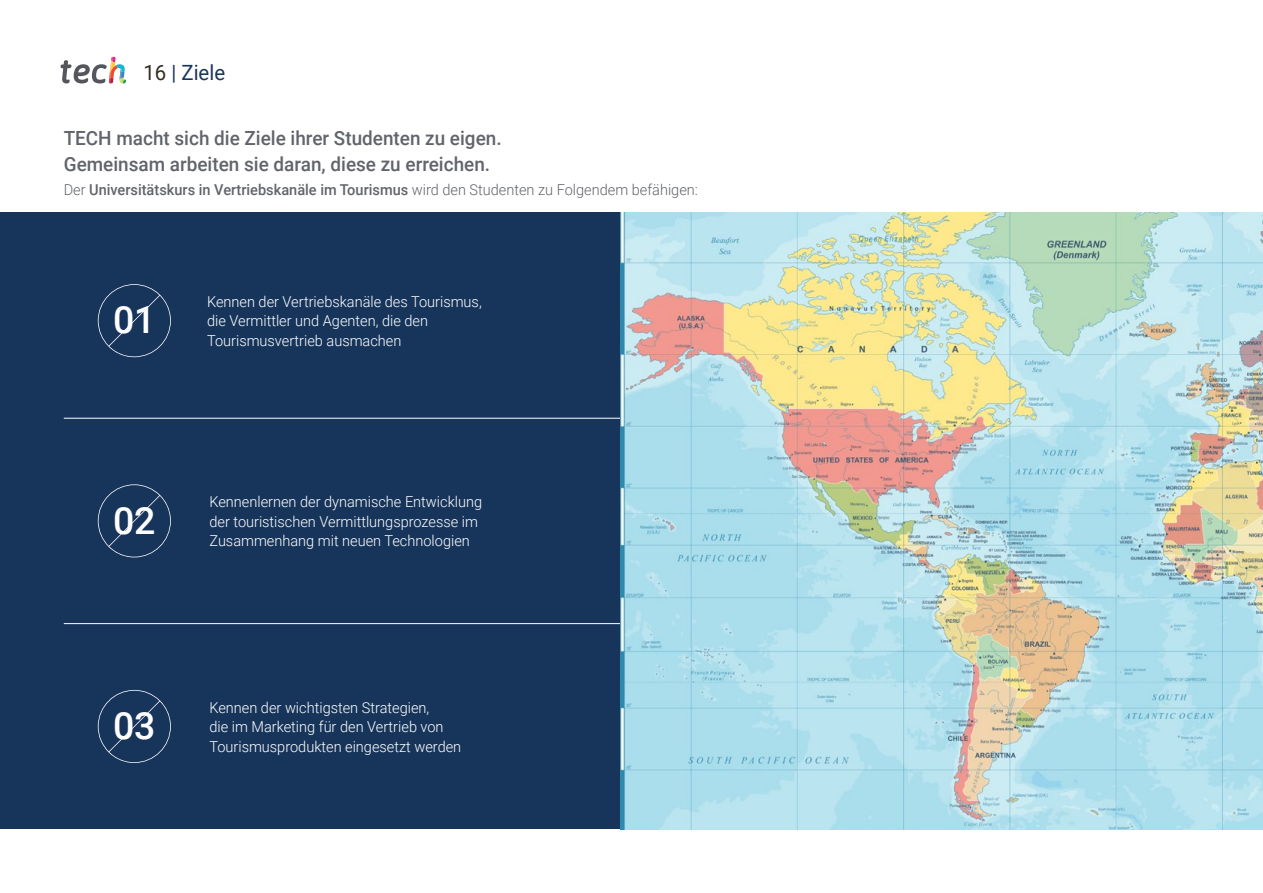
<style>
.page{position:relative;width:1263px;height:893px;background:#fff}
.page>*{position:absolute;margin:0;border:0;box-sizing:border-box;transform-origin:0 0}
.t1{font:500 37.5px "Roboto";color:#fff}
.t2{font:21px "Roboto";color:#1a355c}
.t3{font:500 19.5px/25.5px "Roboto";color:#61646a}
.t4{font:300 15px/19.5px "Roboto";color:#fff}
.t5{font:500 15px "Roboto";color:#61646a}
.s1{color:#312e20}
.s2{font-weight:300}
</style>
<div class="page">
<div style="left:0;top:213px;width:621px;height:616px;background:#17355b"></div>
<svg style="left:61px;top:57px;width:65px;height:27px"></svg>
<svg style="left:98px;top:284px;width:73px;height:73px"></svg>
<svg style="left:98px;top:690px;width:73px;height:73px"></svg>
<svg style="left:98px;top:484px;width:73px;height:73px"></svg>
<hr style="left:64px;top:418px;width:1199px;height:1px;background:#fff">
<hr style="left:64px;top:623px;width:1199px;height:1px;background:#fff">
<img style="left:621px;top:213px;width:642px;height:616px">
<h2 class="t2" style="left:144px;top:57px;width:83px"><span class="s1">16</span> | Ziele</h2>
<h3 class="t3" style="left:64px;top:125px;width:439px">TECH macht sich die Ziele ihrer Studenten zu eigen.<br>Gemeinsam arbeiten sie daran, diese zu erreichen.</h3>
<p class="t5" style="left:64px;top:179px;width:636px"><span class="s2">Der</span> Universitätskurs in Vertriebskanäle im Tourismus <span class="s2">wird den Studenten zu Folgendem befähigen:</span></p>
<h1 class="t1" style="left:113px;top:294px;width:44px">01</h1>
<p class="t4" style="left:207px;top:291px;width:276px">Kennen der Vertriebskanäle des Tourismus, die Vermittler und Agenten, die den<br>Tourismusvertrieb ausmachen</p>
<h1 class="t1" style="left:113px;top:494px;width:44px">02</h1>
<p class="t4" style="left:209px;top:491px;width:274px">Kennenlernen der dynamische Entwicklung der touristischen Vermittlungsprozesse im<br>Zusammenhang mit neuen Technologien</p>
<h1 class="t1" style="left:113px;top:699px;width:44px">03</h1>
<p class="t4" style="left:209px;top:697px;width:253px">Kennen der wichtigsten Strategien,<br>die im Marketing für den Vertrieb von<br>Tourismusprodukten eingesetzt werden</p>
</div>
